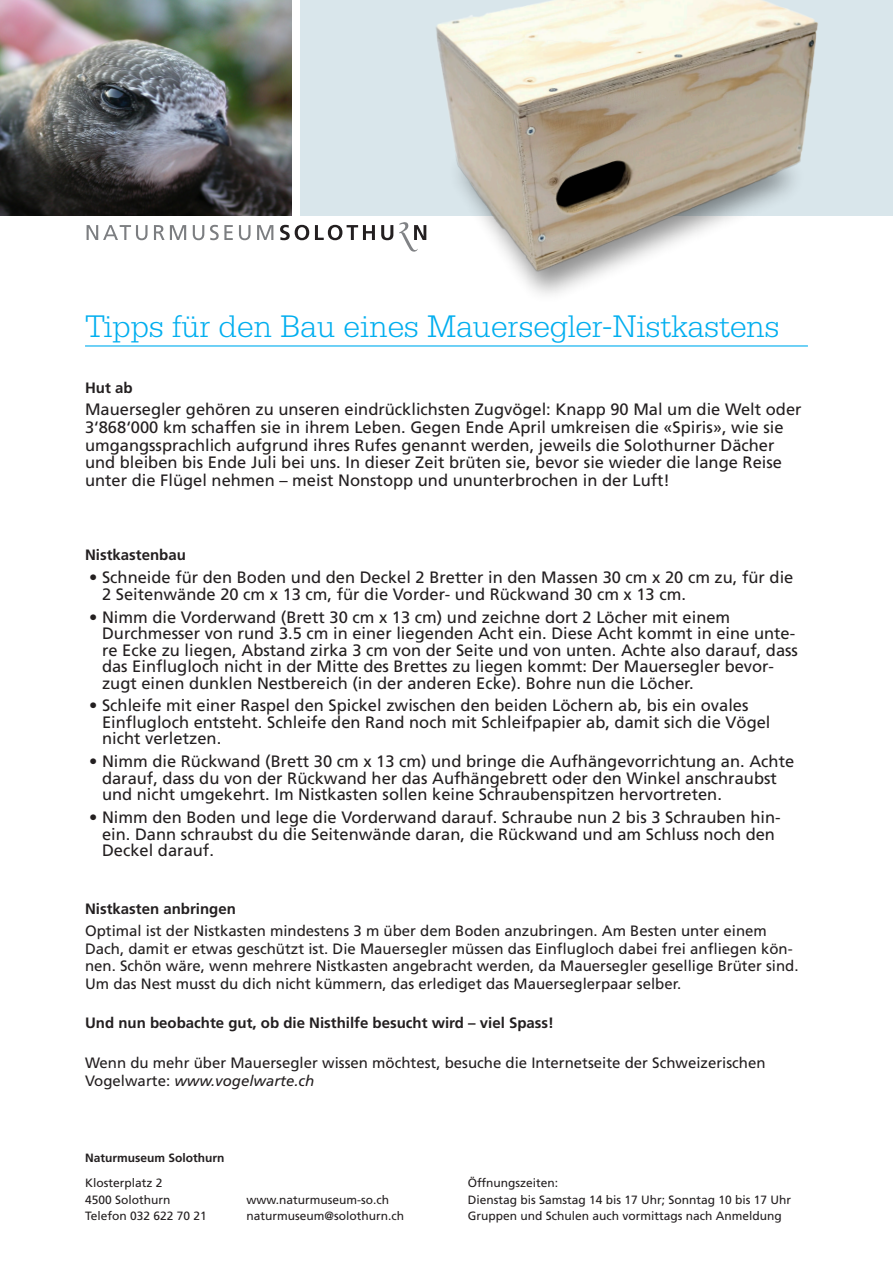
<style>
.page{position:relative;width:893px;height:1263px;background:#fff}
.page>*{position:absolute;margin:0;border:0;box-sizing:border-box;transform-origin:0 0}
.t1{font:300 33px "Serifa Std";color:#00aeef}
.t2{font:16.5px/16.5px "Frutiger LT";color:#231f20}
.t3{font:15px/17.7px "Frutiger LT";color:#231f20}
.t4{font:700 15px "Frutiger LT";color:#231f20}
.t5{font:12px "Frutiger LT";color:#231f20}
.t6{font:700 12px "Frutiger LT";color:#231f20}
.s1{font-style:italic}
</style>
<div class="page">
<img style="left:0;top:0;width:292px;height:216px">
<hr style="left:85px;top:345px;width:723px;height:2px;background:#00aeef">
<img style="left:300px;top:0;width:593px;height:295px">
<svg style="left:87px;top:225px;width:61px;height:15px"></svg>
<svg style="left:154px;top:225px;width:32px;height:15px"></svg>
<svg style="left:193px;top:225px;width:11px;height:15px"></svg>
<svg style="left:210px;top:225px;width:23px;height:15px"></svg>
<svg style="left:239px;top:225px;width:12px;height:15px"></svg>
<svg style="left:257px;top:225px;width:16px;height:15px"></svg>
<svg style="left:280px;top:225px;width:29px;height:15px"></svg>
<svg style="left:315px;top:225px;width:60px;height:15px"></svg>
<svg style="left:381px;top:225px;width:12px;height:15px"></svg>
<svg style="left:399px;top:221px;width:27px;height:31px"></svg>
<h1 class="t1" style="left:85px;top:308px;width:696px">Tipps für den Bau eines Mauersegler-Nistkastens</h1>
<p class="t4" style="left:85px;top:379px;width:49px">Hut ab</p>
<p class="t2" style="left:85px;top:401px;width:718px;line-height:17.7px">Mauersegler gehören zu unseren eindrücklichsten Zugvögel: Knapp 90 Mal um die Welt oder 3‘868‘000 km schaffen sie in ihrem Leben. Gegen Ende April umkreisen die «Spiris», wie sie umgangssprachlich aufgrund ihres Rufes genannt werden, jeweils die Solothurner Dächer und bleiben bis Ende Juli bei uns. In dieser Zeit brüten sie, bevor sie wieder die lange Reise unter die Flügel nehmen – meist Nonstopp und ununterbrochen in der Luft!</p>
<p class="t4" style="left:85px;top:546px;width:102px">Nistkastenbau</p>
<p class="t2" style="left:102px;top:569px;width:693px;text-indent:-13px">• Schneide für den Boden und den Deckel 2 Bretter in den Massen 30 cm x 20 cm zu, für die<br>2 Seitenwände 20 cm x 13 cm, für die Vorder- und Rückwand 30 cm x 13 cm.</p>
<p class="t2" style="left:102px;top:609px;width:697px;text-indent:-13px">• Nimm die Vorderwand (Brett 30 cm x 13 cm) und zeichne dort 2 Löcher mit einem Durchmesser von rund 3.5 cm in einer liegenden Acht ein. Diese Acht kommt in eine unte&shy;re Ecke zu liegen, Abstand zirka 3 cm von der Seite und von unten. Achte also darauf, dass das Einflugloch nicht in der Mitte des Brettes zu liegen kommt: Der Mauersegler bevor&shy;zugt einen dunklen Nestbereich (in der anderen Ecke). Bohre nun die Löcher.</p>
<p class="t2" style="left:102px;top:697px;width:670px;text-indent:-13px">• Schleife mit einer Raspel den Spickel zwischen den beiden Löchern ab, bis ein ovales<br>Einflugloch entsteht. Schleife den Rand noch mit Schleifpapier ab, damit sich die Vögel nicht verletzen.</p>
<p class="t2" style="left:102px;top:753px;width:694px;text-indent:-13px">• Nimm die Rückwand (Brett 30 cm x 13 cm) und bringe die Aufhängevorrichtung an. Achte darauf, dass du von der Rückwand her das Aufhängebrett oder den Winkel anschraubst und nicht umgekehrt. Im Nistkasten sollen keine Schraubenspitzen hervortreten.</p>
<p class="t2" style="left:102px;top:809px;width:680px;text-indent:-13px">• Nimm den Boden und lege die Vorderwand darauf. Schraube nun 2 bis 3 Schrauben hin&shy;ein. Dann schraubst du die Seitenwände daran, die Rückwand und am Schluss noch den<br>Deckel darauf.</p>
<p class="t4" style="left:85px;top:900px;width:152px">Nistkasten anbringen</p>
<p class="t3" style="left:85px;top:922px;width:715px">Optimal ist der Nistkasten mindestens 3 m über dem Boden anzubringen. Am Besten unter einem Dach, damit er etwas geschützt ist. Die Mauersegler müssen das Einflugloch dabei frei anfliegen kön&shy;nen. Schön wäre, wenn mehrere Nistkasten angebracht werden, da Mauersegler gesellige Brüter sind.<br>Um das Nest musst du dich nicht kümmern, das erlediget das Mauerseglerpaar selber.</p>
<p class="t4" style="left:85px;top:1014px;width:470px">Und nun beobachte gut, ob die Nisthilfe besucht wird – viel Spass!</p>
<p class="t3" style="left:85px;top:1054px;width:682px">Wenn du mehr über Mauersegler wissen möchtest, besuche die Internetseite der Schweizerischen<br>Vogelwarte: <span class="s1">www.vogelwarte.ch</span></p>
<p class="t6" style="left:85px;top:1151px;width:141px">Naturmuseum Solothurn</p>
<p class="t5" style="left:85px;top:1176px;width:79px">Klosterplatz 2</p>
<p class="t5" style="left:468px;top:1176px;width:92px">Öffnungszeiten:</p>
<p class="t5" style="left:85px;top:1193px;width:87px">4500 Solothurn</p>
<p class="t5" style="left:247px;top:1193px;width:144px">www.naturmuseum-so.ch</p>
<p class="t5" style="left:468px;top:1193px;width:325px">Dienstag bis Samstag 14 bis 17 Uhr; Sonntag 10 bis 17 Uhr</p>
<p class="t5" style="left:85px;top:1209px;width:123px">Telefon 032 622 70 21</p>
<p class="t5" style="left:247px;top:1209px;width:159px">naturmuseum@solothurn.ch</p>
<p class="t5" style="left:468px;top:1209px;width:316px">Gruppen und Schulen auch vormittags nach Anmeldung</p>
</div>
